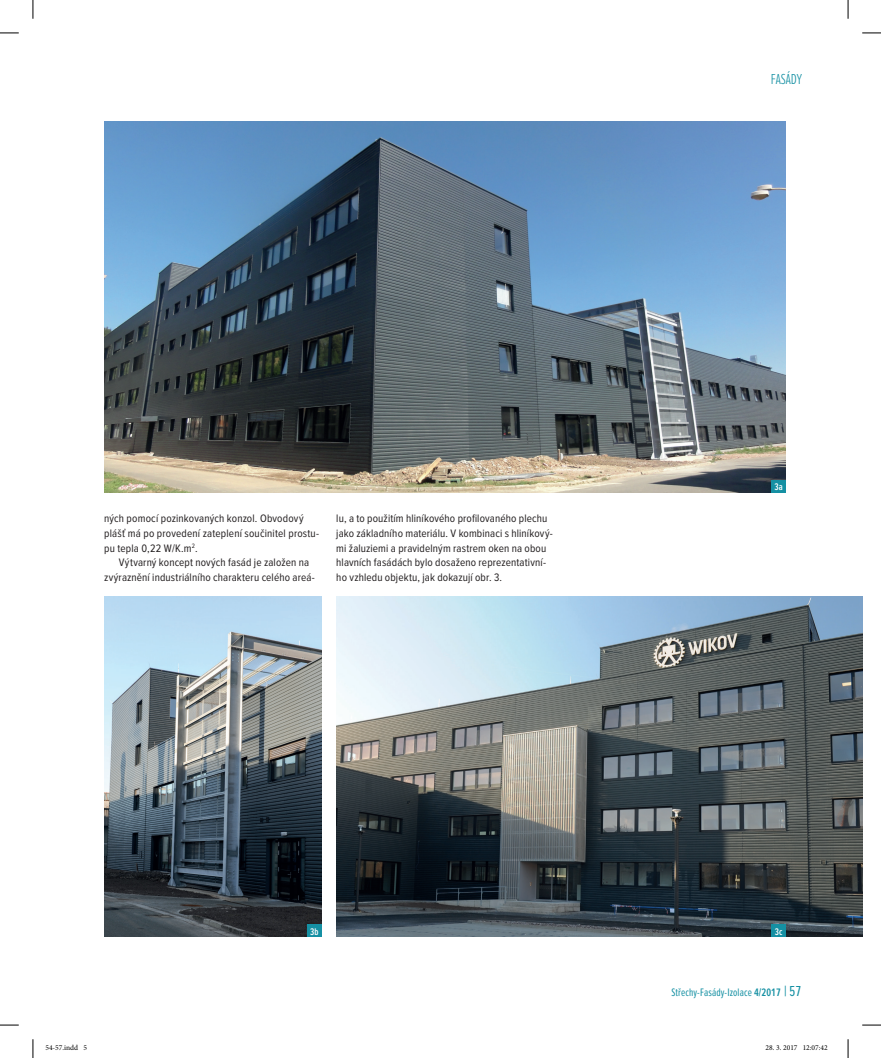
<style>
.page{position:relative;width:881px;height:1058px;background:#fff}
.page>*{position:absolute;margin:0;border:0;box-sizing:border-box;transform-origin:0 0}
.t1{font:300 15px "Proxima Nova Ex Cn";color:#1590a3}
.t2{font:11.25px/14.9px "Proxima Nova Cond";letter-spacing:.01em;color:#231f20}
.t3{font:11.25px "Proxima Nova Ex Cn";letter-spacing:.01em;color:#1590a3}
.t4{font:600 10px "Proxima Nova Ex Cn";color:#fff}
.t5{font:7.5px "Minion Pro";color:#000}
.s1{font-weight:600}
.s2{font-size:15px}
</style>
<div class="page">
<img style="left:104px;top:122px;width:682px;height:370px">
<img style="left:104px;top:596px;width:217px;height:341px">
<img style="left:336px;top:596px;width:526px;height:341px">
<div style="left:772px;top:480px;width:14px;height:12px;background:#1590a3"></div>
<div style="left:307px;top:924px;width:14px;height:13px;background:#1590a3"></div>
<div style="left:772px;top:924px;width:14px;height:13px;background:#1590a3"></div>
<svg style="left:0;top:32px;width:19px;height:2px"></svg>
<svg style="left:862px;top:32px;width:19px;height:2px"></svg>
<svg style="left:0;top:1024px;width:19px;height:2px"></svg>
<svg style="left:862px;top:1024px;width:19px;height:2px"></svg>
<svg style="left:32px;top:0;width:2px;height:19px"></svg>
<svg style="left:32px;top:1039px;width:2px;height:19px"></svg>
<svg style="left:847px;top:0;width:2px;height:19px"></svg>
<svg style="left:847px;top:1039px;width:2px;height:19px"></svg>
<h1 class="t1" style="left:771px;top:71px;width:32px">FASÁDY</h1>
<p class="t2" style="left:104px;top:511px;width:217px">ných pomocí pozinkovaných konzol. Obvodový plášť má po provedení zateplení součinitel prostu&shy;pu tepla 0,22 W/K.m<sup>2</sup>.</p>
<p class="t2" style="left:104px;top:555px;width:212px;text-indent:15px">Výtvarný koncept nových fasád je založen na zvýraznění industriálního charakteru celého areá-</p>
<p class="t2" style="left:336px;top:511px;width:218px">lu, a to použitím hliníkového profilovaného plechu jako základního materiálu. V kombinaci s hliníkový&shy;mi žaluziemi a pravidelným rastrem oken na obou hlavních fasádách bylo dosaženo reprezentativní&shy;ho vzhledu objektu, jak dokazují obr. 3.</p>
<p class="t4" style="left:774px;top:481px;width:10px">3a</p>
<p class="t4" style="left:310px;top:926px;width:10px">3b</p>
<p class="t4" style="left:775px;top:926px;width:9px">3c</p>
<p class="t3" style="left:671px;top:986px;width:131px">Střechy-Fasády-Izolace <span class="s1">4/2017</span> <span class="s2">| 57</span></p>
<p class="t5" style="left:45px;top:1043px;width:43px">54-57.indd 5</p>
<p class="t5" style="left:765px;top:1043px;width:64px">28. 3. 2017 12:07:42</p>
</div>
